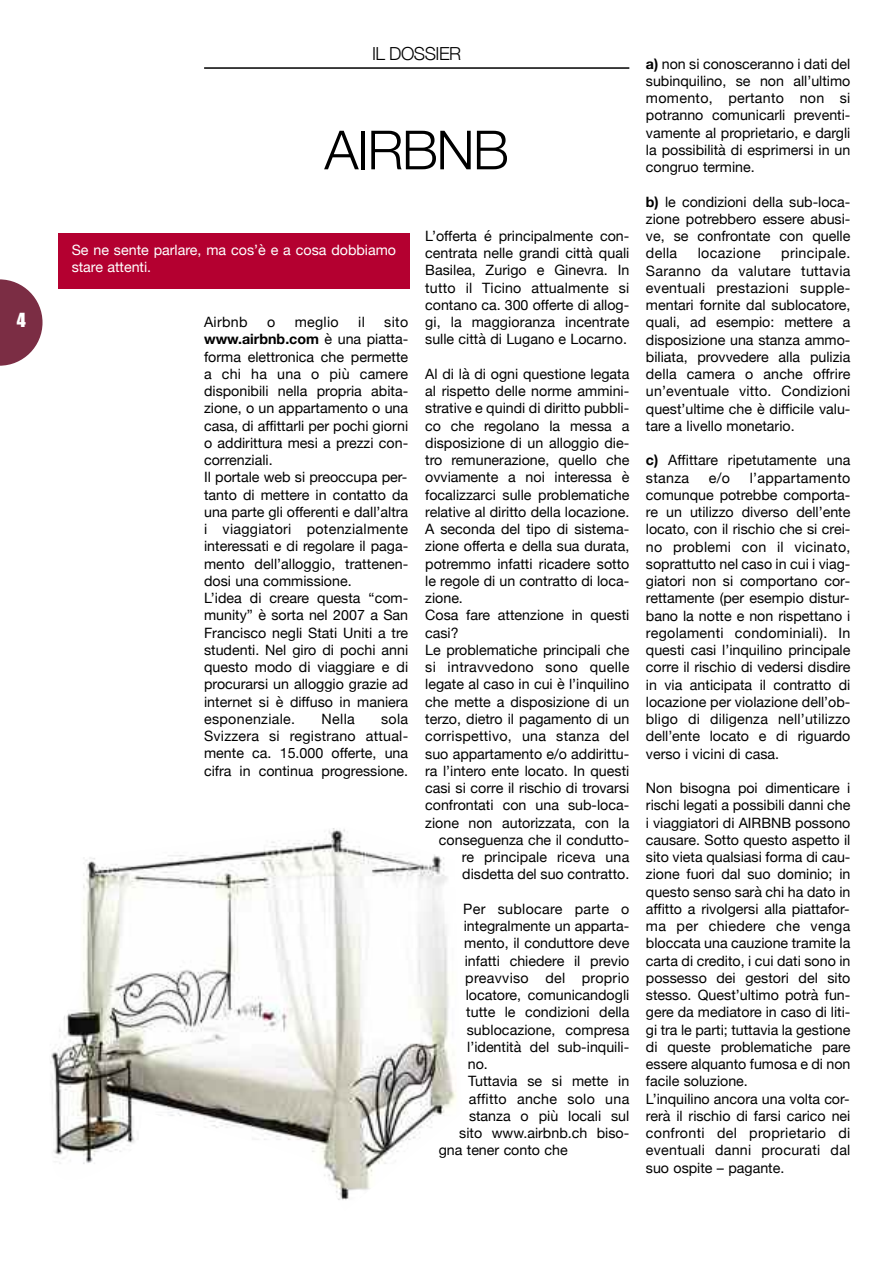
<style>
.page{position:relative;width:893px;height:1263px;background:#fff}
.page>*{position:absolute;margin:0;border:0;box-sizing:border-box;transform-origin:0 0}
.t1{font:300 54px "Helvetica Neue";letter-spacing:-.03em;color:#000}
.t2{font:300 18px "Helvetica Neue";letter-spacing:-.03em;color:#000}
.t3{font:18px "Impact";color:#fff}
.t4{font:14.25px/17.2px "Helvetica Neue";color:#000;text-align:justify}
.t5{font:14.25px "Helvetica Neue";letter-spacing:.02em;color:#000}
.t6{font:14.25px/17.2px "Helvetica Neue";color:#fff}
.s1{font-weight:700}
</style>
<div class="page">
<svg style="left:0;top:279px;width:43px;height:87px"></svg>
<hr style="left:204px;top:67px;width:425px;height:2px;background:#000">
<div style="left:58px;top:233px;width:351px;height:56px;background:#b40030"></div>
<img style="left:50px;top:828px;width:406px;height:372px">
<p class="t3" style="left:17px;top:310px;width:10px">4</p>
<p class="t2" style="left:372px;top:43px;width:91px">IL DOSSIER</p>
<h1 class="t1" style="left:324px;top:117px;width:186px">AIRBNB</h1>
<p class="t6" style="left:72px;top:241px;width:326px">Se ne sente parlare, ma cos’è e a cosa dobbiamo stare attenti.</p>
<p class="t4" style="left:204px;top:313px;width:45px">Airbnb</p>
<p class="t4" style="left:267px;top:313px;width:10px">o</p>
<p class="t4" style="left:295px;top:313px;width:46px">meglio</p>
<p class="t4" style="left:358px;top:313px;width:8px">il</p>
<p class="t4" style="left:204px;top:313px;width:206px;text-align:left;text-indent:180px">sito <span class="s1">www.airbnb.com</span> è una piatta&shy;forma elettronica che permette a chi ha una o più camere disponibili nella propria abita&shy;zione, o un appartamento o una casa, di affittarli per pochi giorni o addirittura mesi a prezzi con&shy;correnziali.<br>Il portale web si preoccupa per&shy;tanto di mettere in contatto da una parte gli offerenti e dall’altra i viaggiatori potenzialmente interessati e di regolare il paga&shy;mento dell’alloggio, trattenen&shy;dosi una commissione.<br>L’idea di creare questa “com&shy;munity” è sorta nel 2007 a San<br>Francisco negli Stati Uniti a tre studenti. Nel giro di pochi anni questo modo di viaggiare e di procurarsi un alloggio grazie ad internet si è diffuso in maniera esponenziale.</p>
<p class="t4" style="left:204px;top:710px;width:206px;text-indent:177px">sola Svizzera si registrano attual&shy;mente ca. 15.000 offerte, una cifra in continua progressione.</p>
<p class="t4" style="left:322px;top:710px;width:35px">Nella</p>
<p class="t4" style="left:425px;top:227px;width:206px">L’offerta é principalmente con&shy;centrata nelle grandi città quali Basilea, Zurigo e Ginevra. In tutto il Ticino attualmente si contano ca. 300 offerte di allog&shy;gi, la maggioranza incentrate sulle città di Lugano e Locarno.</p>
<p class="t4" style="left:425px;top:365px;width:206px">Al di là di ogni questione legata</p>
<p class="t4" style="left:425px;top:382px;width:206px">al rispetto delle norme ammini-</p>
<p class="t4" style="left:425px;top:400px;width:206px">strative e quindi di diritto pubbli-</p>
<p class="t4" style="left:425px;top:417px;width:206px">co che regolano la messa a</p>
<p class="t4" style="left:425px;top:434px;width:206px">disposizione di un alloggio die-</p>
<p class="t4" style="left:425px;top:451px;width:206px">tro remunerazione, quello che</p>
<p class="t4" style="left:425px;top:469px;width:206px">ovviamente a noi interessa è</p>
<p class="t4" style="left:425px;top:486px;width:206px">focalizzarci sulle problematiche</p>
<p class="t4" style="left:425px;top:503px;width:206px">relative al diritto della locazione.</p>
<p class="t4" style="left:425px;top:520px;width:206px">A seconda del tipo di sistema-</p>
<p class="t4" style="left:425px;top:538px;width:206px">zione offerta e della sua durata,</p>
<p class="t4" style="left:425px;top:555px;width:206px">potremmo infatti ricadere sotto</p>
<p class="t4" style="left:425px;top:572px;width:206px">le regole di un contratto di loca-</p>
<p class="t4" style="left:425px;top:589px;width:39px">zione.</p>
<p class="t4" style="left:425px;top:607px;width:206px">Cosa fare attenzione in questi</p>
<p class="t4" style="left:425px;top:624px;width:35px">casi?</p>
<p class="t4" style="left:425px;top:641px;width:206px">Le problematiche principali che</p>
<p class="t5" style="left:425px;top:659px;width:206px">si intravvedono sono quelle</p>
<p class="t4" style="left:425px;top:676px;width:206px">legate al caso in cui è l’inquilino</p>
<p class="t4" style="left:425px;top:693px;width:206px">che mette a disposizione di un</p>
<p class="t4" style="left:425px;top:710px;width:206px">terzo, dietro il pagamento di un</p>
<p class="t5" style="left:425px;top:728px;width:206px">corrispettivo, una stanza del</p>
<p class="t4" style="left:425px;top:745px;width:206px">suo appartamento e/o addirittu-</p>
<p class="t4" style="left:425px;top:762px;width:206px">ra l’intero ente locato. In questi</p>
<p class="t4" style="left:425px;top:779px;width:206px">casi si corre il rischio di trovarsi</p>
<p class="t4" style="left:425px;top:796px;width:206px">confrontati con una sub-loca-</p>
<p class="t4" style="left:425px;top:814px;width:206px">zione non autorizzata, con la</p>
<p class="t4" style="left:439px;top:831px;width:192px">conseguenza che il condutto-</p>
<p class="t4" style="left:462px;top:848px;width:169px">re principale riceva una</p>
<p class="t4" style="left:462px;top:865px;width:169px">disdetta del suo contratto.</p>
<p class="t5" style="left:463px;top:900px;width:168px">Per sublocare parte o</p>
<p class="t4" style="left:464px;top:917px;width:167px">integralmente un apparta-</p>
<p class="t4" style="left:464px;top:934px;width:167px">mento, il conduttore deve</p>
<p class="t4" style="left:465px;top:952px;width:166px">infatti chiedere il previo</p>
<p class="t5" style="left:465px;top:969px;width:166px">preavviso del proprio</p>
<p class="t4" style="left:466px;top:986px;width:165px">locatore, comunicandogli</p>
<p class="t4" style="left:466px;top:1003px;width:165px">tutte le condizioni della</p>
<p class="t4" style="left:467px;top:1021px;width:164px">sublocazione, compresa</p>
<p class="t4" style="left:467px;top:1038px;width:164px">l’identità del sub-inquili-</p>
<p class="t4" style="left:468px;top:1055px;width:22px">no.</p>
<p class="t4" style="left:468px;top:1072px;width:163px">Tuttavia se si mette in</p>
<p class="t5" style="left:469px;top:1090px;width:162px">affitto anche solo una</p>
<p class="t4" style="left:469px;top:1107px;width:162px">stanza o più locali sul</p>
<p class="t4" style="left:459px;top:1124px;width:172px">sito www.airbnb.ch biso-</p>
<p class="t4" style="left:439px;top:1141px;width:130px">gna tener conto che</p>
<p class="t4" style="left:646px;top:55px;width:206px"><span class="s1">a)</span> non si conosceranno i dati del subinquilino, se non all’ultimo momento, pertanto non si potranno comunicarli preventi&shy;vamente al proprietario, e dargli la possibilità di esprimersi in un congruo termine.</p>
<p class="t4" style="left:646px;top:193px;width:206px"><span class="s1">b)</span> le condizioni della sub-loca&shy;zione potrebbero essere abusi&shy;ve, se confrontate con quelle della</p>
<p class="t4" style="left:646px;top:244px;width:206px;text-indent:135px">principale.<br>Saranno da valutare tuttavia eventuali prestazioni supple&shy;mentari fornite dal sublocatore, quali, ad esempio: mettere a disposizione una stanza ammo&shy;biliata, provvedere alla pulizia della camera o anche offrire un’eventuale vitto. Condizioni quest’ultime che è difficile valu&shy;tare a livello monetario.</p>
<p class="t4" style="left:646px;top:451px;width:206px"><span class="s1">c)</span> Affittare ripetutamente una stanza</p>
<p class="t5" style="left:698px;top:245px;width:64px">locazione</p>
<p class="t4" style="left:709px;top:469px;width:23px">e/o</p>
<p class="t4" style="left:646px;top:469px;width:206px;text-indent:104px">l’appartamento comunque potrebbe comporta&shy;re un utilizzo diverso dell’ente locato, con il rischio che si crei&shy;no problemi con il vicinato, soprattutto nel caso in cui i viag&shy;giatori non si comportano cor&shy;rettamente (per esempio distur&shy;bano la notte e non rispettano i regolamenti condominiali). In questi casi l’inquilino principale corre il rischio di vedersi disdire in via anticipata il contratto di locazione per violazione dell’ob&shy;bligo di diligenza nell’utilizzo dell’ente locato e di riguardo verso i vicini di casa.</p>
<p class="t4" style="left:646px;top:779px;width:206px;text-align:left">Non bisogna poi dimenticare i rischi legati a possibili danni che i viaggiatori di AIRBNB possono causare. Sotto questo aspetto il sito vieta qualsiasi forma di cau&shy;zione fuori dal suo dominio; in questo senso sarà chi ha dato in affitto a rivolgersi alla piattafor&shy;ma per chiedere che venga bloccata una cauzione tramite la carta di credito, i cui dati sono in possesso dei gestori del sito stesso. Quest’ultimo potrà fun&shy;gere da mediatore in caso di liti&shy;gi tra le parti; tuttavia la gestione di queste problematiche pare essere alquanto fumosa e di non facile soluzione.<br>L’inquilino ancora una volta cor&shy;rerà il rischio di farsi carico nei confronti del proprietario di eventuali danni procurati dal suo ospite – pagante.</p>
</div>
